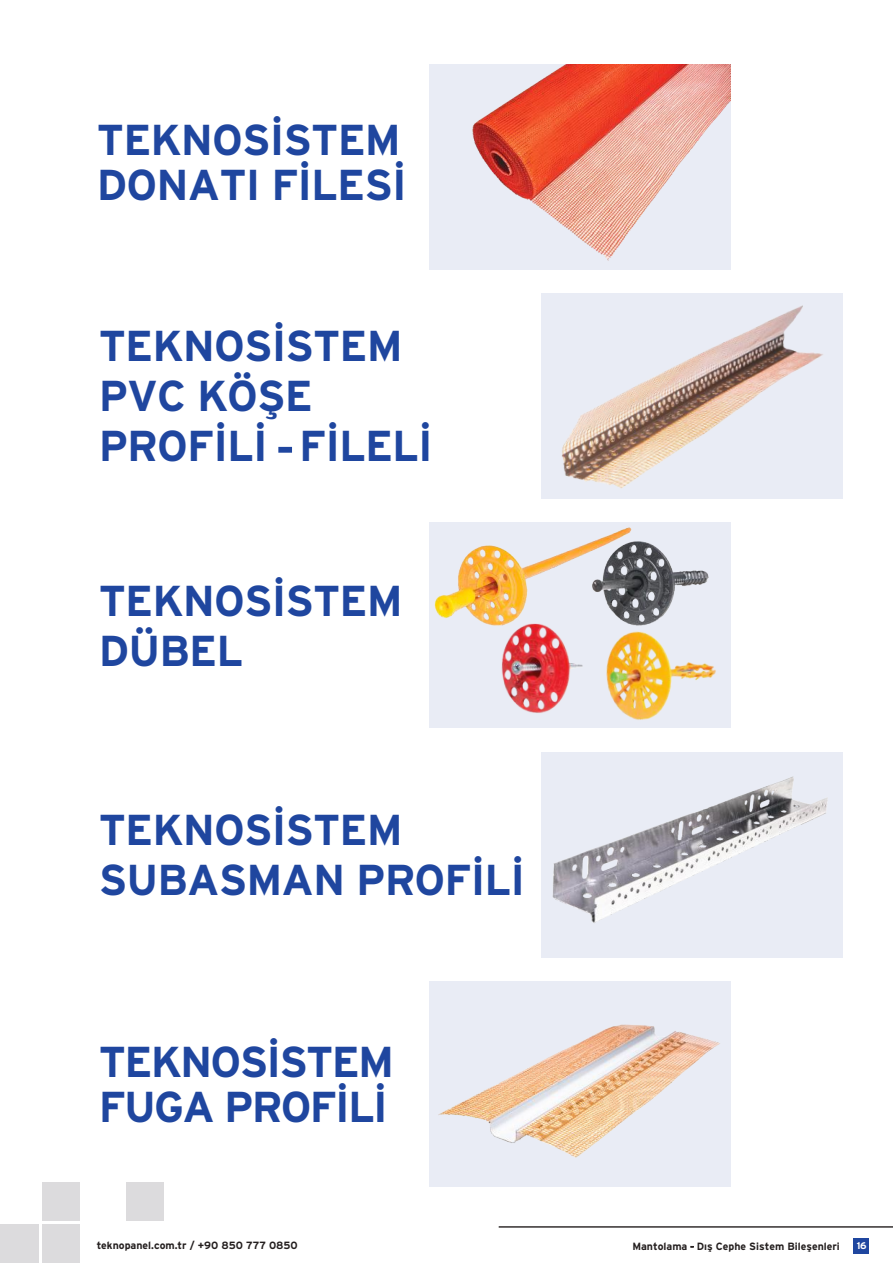
<style>
.page{position:relative;width:893px;height:1263px;background:#fff}
.page>*{position:absolute;margin:0;border:0;box-sizing:border-box;transform-origin:0 0}
.t1{font:43.2px/50.1px "Interstate Bold TR";letter-spacing:-.02em;color:#1f469f}
.t2{font:43.2px/44.5px "Interstate Bold TR";letter-spacing:-.04em;color:#1f469f}
.t3{font:10.5px "Interstate Bold TR";color:#241f1f}
.t4{font:700 9.75px "Interstate";color:#fff}
.s1{font-family:"Myriad Pro"}
</style>
<div class="page">
<div style="left:430px;top:523px;width:301px;height:205px;background:#e9ecf5"></div>
<img style="left:501px;top:647px;width:82px;height:66px">
<img style="left:652px;top:545px;width:57px;height:70px">
<img style="left:434px;top:527px;width:218px;height:120px">
<img style="left:587px;top:615px;width:129px;height:105px">
<hr style="left:499px;top:1226px;width:394px;height:1px;background:#241f1f">
<div style="left:854px;top:1238px;width:15px;height:16px;background:#1f469f"></div>
<div style="left:42px;top:1224px;width:38px;height:38px;background:#dcdbdd"></div>
<div style="left:0;top:1224px;width:38px;height:38px;background:#dcdbdd"></div>
<div style="left:126px;top:1182px;width:38px;height:38px;background:#dcdbdd"></div>
<div style="left:42px;top:1182px;width:38px;height:38px;background:#dcdbdd"></div>
<img style="left:430px;top:64px;width:301px;height:205px">
<div style="left:278px;top:447px;width:14px;height:6px;border:3px solid #1f469f"></div>
<img style="left:541px;top:293px;width:302px;height:206px">
<div style="left:430px;top:981px;width:301px;height:206px;background:#e9ecf5"></div>
<img style="left:438px;top:1024px;width:282px;height:134px">
<div style="left:541px;top:752px;width:302px;height:205px;background:#e9ecf5"></div>
<img style="left:552px;top:776px;width:276px;height:147px">
<p class="t1" style="left:97px;top:118px;width:311px;line-height:44.4px">TEKNOSİSTEM<br>DONATI FİLESİ</p>
<p class="t1" style="left:99px;top:321px;width:336px">TEKNOSİSTEM<br>PVC KÖŞE<br>PROFİLİ <span class="s1">-</span> FİLELİ</p>
<p class="t1" style="left:99px;top:575px;width:306px">TEKNOSİSTEM<br>DÜBEL</p>
<p class="t1" style="left:99px;top:804px;width:428px">TEKNOSİSTEM<br>SUBASMAN PROFİLİ</p>
<p class="t2" style="left:99px;top:1039px;width:297px">TEKNOSİSTEM<br>FUGA PROFİLİ</p>
<p class="t3" style="left:97px;top:1240px;width:203px">teknopanel.com.tr / +90 850 777 0850</p>
<p class="t3" style="left:632px;top:1240px;width:209px">Mantolama <span class="s1">-</span> Dış Cephe Sistem Bileşenleri</p>
<p class="t4" style="left:857px;top:1240px;width:11px">16</p>
</div>
